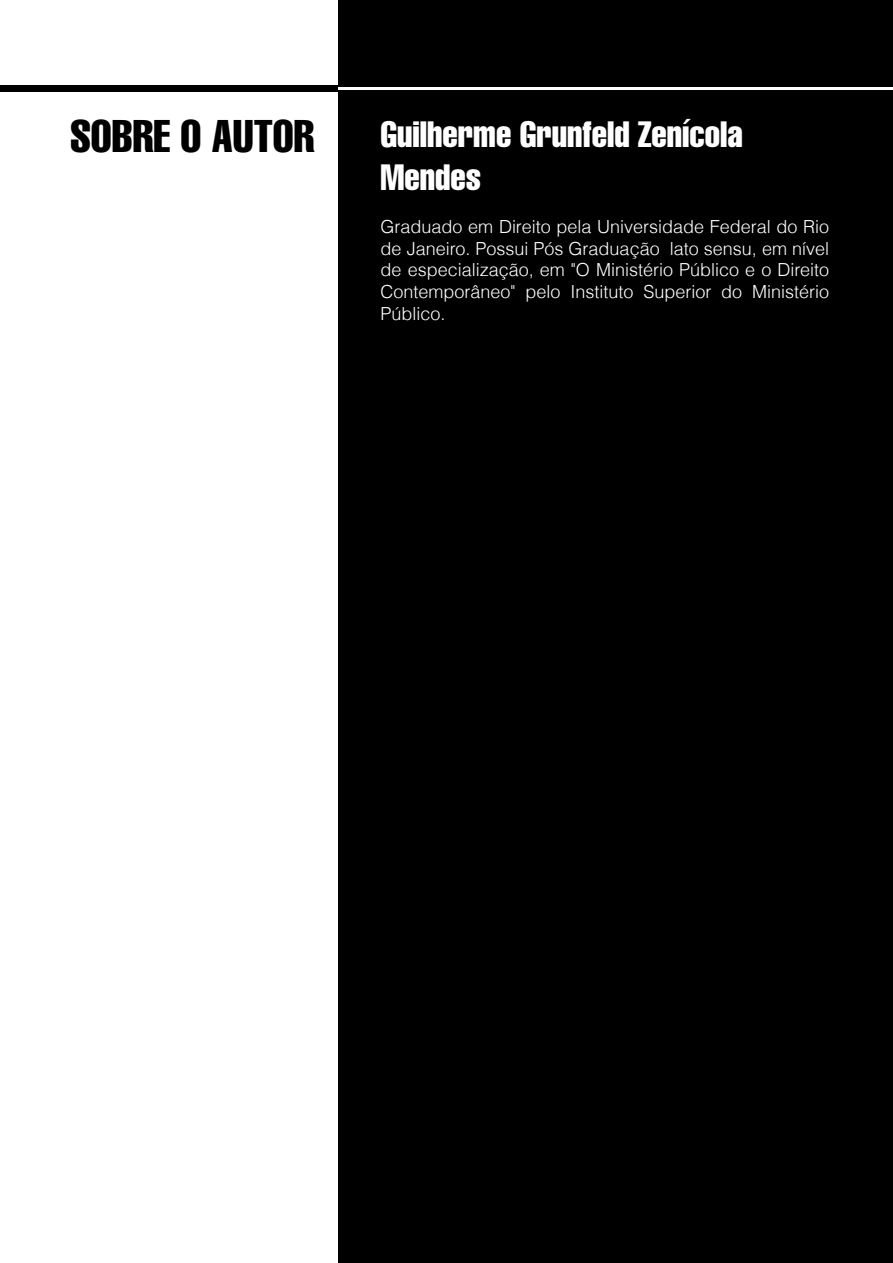
<style>
.page{position:relative;width:893px;height:1263px;background:#fff}
.page>*{position:absolute;margin:0;border:0;box-sizing:border-box;transform-origin:0 0}
.t1{font:extra-condensed 45px "Helvetica";color:#000}
.t2{font:extra-condensed 36px/43.2px "Helvetica";color:#fff}
.t3{font:300 18px/21.6px "Helvetica";color:#fff;text-align:justify}
</style>
<div class="page">
<div style="left:338px;top:0;width:555px;height:1263px;background:#000"></div>
<div style="left:0;top:85px;width:338px;height:6px;background:#000"></div>
<hr style="left:338px;top:87px;width:555px;height:2px;background:#fff">
<h1 class="t1" style="left:70px;top:108px;width:246px">SOBRE O AUTOR</h1>
<h2 class="t2" style="left:381px;top:112px;width:364px">Guilherme Grunfeld Zenícola<br>Mendes</h2>
<p class="t3" style="left:381px;top:216px;width:450px">Graduado em Direito pela Universidade Federal do Rio de Janeiro. Possui Pós Graduação lato sensu, em nível de especialização, em "O Ministério Público e o Direito Contemporâneo" pelo Instituto Superior do Ministério Público.</p>
</div>
